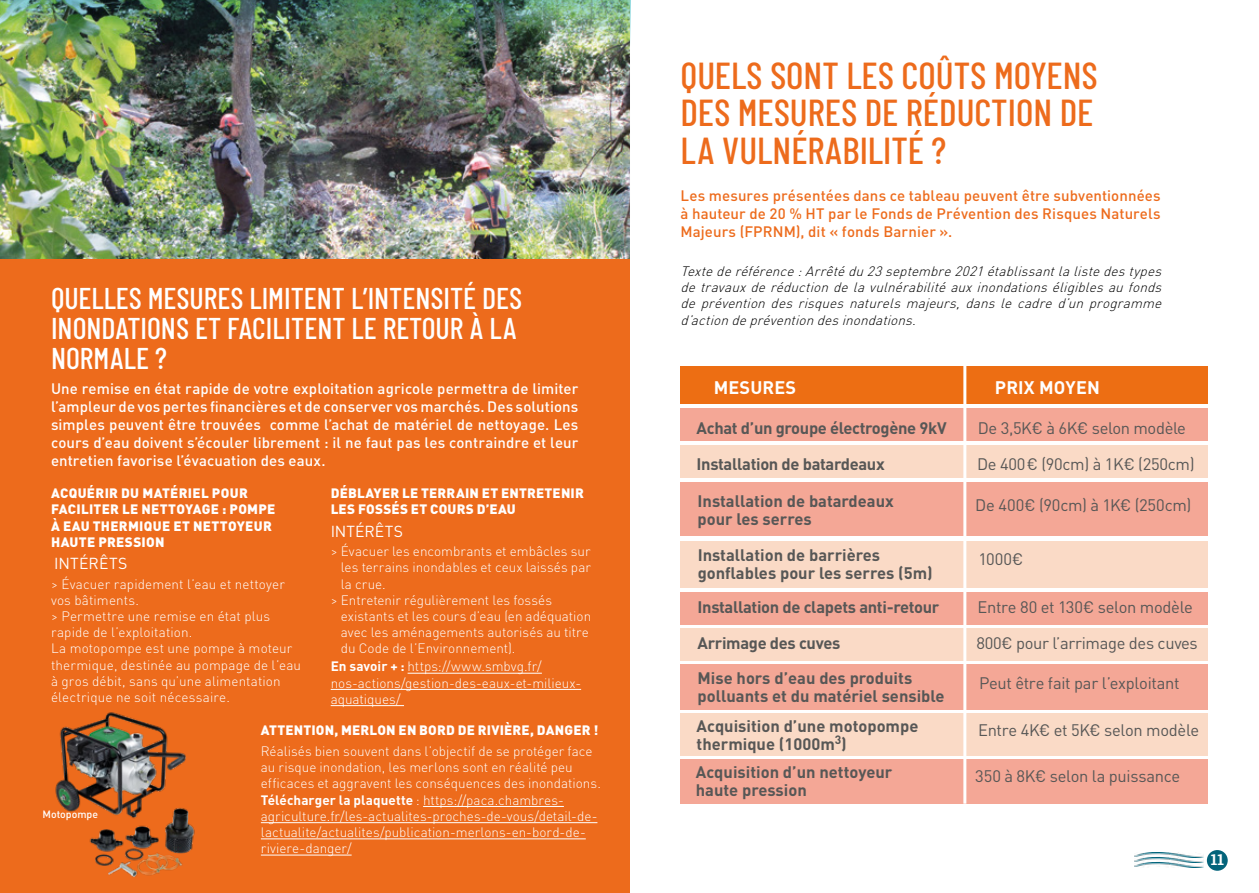
<style>
.page{position:relative;width:1259px;height:893px;background:#fff}
.page>*{position:absolute;margin:0;border:0;box-sizing:border-box;transform-origin:0 0}
.t1{font:500 37.5px/37.5px "Barlow Condensed";color:#ed6b1c}
.t2{font:500 30px/30px "Barlow Condensed";color:#fff}
.t3{font:700 18px "DIN Pro";letter-spacing:.01em;color:#fff}
.t4{font:700 16.5px/18px "DIN Pro";color:#575756}
.t5{font:16.5px "DIN Pro";letter-spacing:-.02em;color:#575756}
.t6{font:700 16.5px "DIN Pro";letter-spacing:-.02em;color:#575756}
.t7{font:15.75px "DIN Pro";letter-spacing:.005em;color:#fff}
.t8{font:500 15px/18px "DIN Pro";letter-spacing:.005em;color:#fff;text-align:justify}
.t9{font:500 15px/18px "DIN Pro";letter-spacing:.005em;color:#ed6b1c;text-align:justify}
.t10{font:15px "Roboto Slab";color:#fff}
.t11{font:300 13.5px/16.2px "DIN Pro";letter-spacing:.005em;color:#fff}
.t12{font:italic 300 13.5px/16.2px "DIN Pro";color:#000;text-align:justify}
.t13{font:900 13.5px/16.2px "DIN Pro";letter-spacing:.02em;color:#fff}
.t14{font:500 10.5px "DIN Pro";color:#fff}
.s1{font-weight:700}
</style>
<div class="page">
<img style="left:0;top:223px;width:629px;height:37px">
<img style="left:0;top:0;width:631px;height:223px">
<div style="left:0;top:260px;width:629px;height:633px;background:#ed6b1c"></div>
<hr style="left:407px;top:673px;width:135px;height:1px;background:#fff">
<hr style="left:331px;top:689px;width:250px;height:1px;background:#fff">
<hr style="left:331px;top:705px;width:73px;height:1px;background:#fff">
<hr style="left:423px;top:806px;width:141px;height:1px;background:#fff">
<hr style="left:261px;top:822px;width:336px;height:1px;background:#fff">
<hr style="left:261px;top:838px;width:325px;height:1px;background:#fff">
<hr style="left:261px;top:855px;width:91px;height:1px;background:#fff">
<img style="left:55px;top:712px;width:140px;height:166px">
<div style="left:680px;top:759px;width:528px;height:45px;background:#f4a796"></div>
<div style="left:680px;top:713px;width:528px;height:43px;background:#fadac6"></div>
<div style="left:680px;top:664px;width:528px;height:46px;background:#f4a796"></div>
<div style="left:680px;top:629px;width:528px;height:32px;background:#fadac6"></div>
<div style="left:680px;top:592px;width:528px;height:33px;background:#f4a796"></div>
<div style="left:680px;top:445px;width:528px;height:33px;background:#fadac6"></div>
<div style="left:680px;top:367px;width:528px;height:37px;background:#ed6e13"></div>
<div style="left:680px;top:408px;width:528px;height:33px;background:#f4a796"></div>
<div style="left:680px;top:541px;width:528px;height:47px;background:#fadac6"></div>
<div style="left:680px;top:482px;width:528px;height:54px;background:#f4a796"></div>
<hr style="left:963px;top:366px;width:3px;height:438px;background:#fff">
<img style="left:1134px;top:852px;width:69px;height:16px">
<div style="left:1206px;top:850px;width:21px;height:21px;background:#04647b;border-radius:50%"></div>
<h2 class="t2" style="left:51px;top:282px;width:472px">QUELLES MESURES LIMITENT L’INTENSITÉ DES<br>INONDATIONS ET FACILITENT LE RETOUR À LA<br>NORMALE ?</h2>
<p class="t8" style="left:51px;top:379px;width:529px">Une remise en état rapide de votre exploitation agricole permettra de limiter l’ampleur de vos pertes financières et de conserver vos marchés. Des solutions simples peuvent être trouvées comme l’achat de matériel de nettoyage. Les cours d’eau doivent s’écouler librement : il ne faut pas les contraindre et leur entretien favorise l’évacuation des eaux.</p>
<p class="t13" style="left:51px;top:485px;width:226px">ACQUÉRIR DU MATÉRIEL POUR<br>FACILITER LE NETTOYAGE : POMPE<br>À EAU THERMIQUE ET NETTOYEUR<br>HAUTE PRESSION</p>
<p class="t7" style="left:54px;top:553px;width:75px">INTÉRÊTS</p>
<p class="t11" style="left:51px;top:575px;width:251px">&gt; Évacuer rapidement l’eau et nettoyer vos bâtiments.<br>&gt; Permettre une remise en état plus rapide de l’exploitation.<br>La motopompe est une pompe à moteur thermique, destinée au pompage de l’eau à gros débit, sans qu’une alimentation électrique ne soit nécessaire.</p>
<p class="t13" style="left:331px;top:485px;width:255px">DÉBLAYER LE TERRAIN ET ENTRETENIR<br>LES FOSSÉS ET COURS D’EAU</p>
<p class="t7" style="left:331px;top:521px;width:74px">INTÉRÊTS</p>
<p class="t11" style="left:331px;top:543px;width:261px">&gt; Évacuer les encombrants et embâcles sur</p>
<p class="t11" style="left:341px;top:559px;width:252px">les terrains inondables et ceux laissés par</p>
<p class="t11" style="left:341px;top:575px;width:47px">la crue.</p>
<p class="t11" style="left:331px;top:591px;width:223px">&gt; Entretenir régulièrement les fossés</p>
<p class="t11" style="left:341px;top:607px;width:252px">existants et les cours d’eau (en adéquation</p>
<p class="t11" style="left:341px;top:624px;width:250px">avec les aménagements autorisés au titre</p>
<p class="t11" style="left:341px;top:640px;width:176px">du Code de l’Environnement).</p>
<p class="t11" style="left:331px;top:658px;width:252px"><span class="s1">En savoir + :</span> https://www.smbvg.fr/ nos-actions/gestion-des-eaux-et-milieux&shy;aquatiques/</p>
<p class="t13" style="left:261px;top:722px;width:339px">ATTENTION, MERLON EN BORD DE RIVIÈRE, DANGER !</p>
<p class="t11" style="left:261px;top:742px;width:341px">Réalisés bien souvent dans l’objectif de se protéger face au risque inondation, les merlons sont en réalité peu efficaces et aggravent les conséquences des inondations.<br><span class="s1">Télécharger la plaquette</span> : https://paca.chambres&shy;agriculture.fr/les-actualites-proches-de-vous/detail-de&shy;lactualite/actualites/publication-merlons-en-bord-de&shy;riviere-danger/</p>
<p class="t14" style="left:43px;top:807px;width:57px">Motopompe</p>
<h1 class="t1" style="left:680px;top:55px;width:419px">QUELS SONT LES COÛTS MOYENS<br>DES MESURES DE RÉDUCTION DE<br>LA VULNÉRABILITÉ ?</h1>
<p class="t9" style="left:680px;top:185px;width:482px">Les mesures présentées dans ce tableau peuvent être subventionnées à hauteur de 20 % HT par le Fonds de Prévention des Risques Naturels Majeurs (FPRNM), dit « fonds Barnier ».</p>
<p class="t12" style="left:680px;top:262px;width:487px">Textederéférence:Arrêtédu23septembre2021établissantlalistedestypes detravauxderéductiondelavulnérabilitéauxinondationséligiblesaufonds de prévention des risques naturels majeurs, dans le cadre d’un programme d’actiondepréventiondesinondations.</p>
<h3 class="t3" style="left:713px;top:376px;width:84px">MESURES</h3>
<h3 class="t3" style="left:995px;top:376px;width:107px">PRIX MOYEN</h3>
<p class="t6" style="left:696px;top:416px;width:251px">Achat d’un groupe électrogène 9kV</p>
<p class="t5" style="left:977px;top:416px;width:210px">De 3,5K€ à 6K€ selon modèle</p>
<p class="t6" style="left:696px;top:452px;width:190px">Installation de batardeaux</p>
<p class="t5" style="left:977px;top:452px;width:219px">De 400€ (90cm) à 1K€ (250cm)</p>
<p class="t4" style="left:697px;top:491px;width:198px">Installation de batardeaux pour les serres</p>
<p class="t5" style="left:975px;top:494px;width:217px">De 400€ (90cm) à 1K€ (250cm)</p>
<p class="t4" style="left:697px;top:545px;width:236px">Installation de barrières gonflables pour les serres (5m)</p>
<p class="t5" style="left:978px;top:548px;width:46px">1000€</p>
<p class="t6" style="left:697px;top:596px;width:243px">Installation de clapets anti-retour</p>
<p class="t5" style="left:977px;top:596px;width:217px">Entre 80 et 130€ selon modèle</p>
<p class="t6" style="left:697px;top:632px;width:144px">Arrimage des cuves</p>
<p class="t5" style="left:976px;top:632px;width:223px">800€ pour l’arrimage des cuves</p>
<p class="t4" style="left:697px;top:669px;width:248px">Mise hors d’eau des produits polluants et du matériel sensible</p>
<p class="t5" style="left:979px;top:672px;width:202px">Peut être fait par l’exploitant</p>
<p class="t4" style="left:696px;top:716px;width:223px">Acquisition d’une motopompe thermique (1000m<sup>3</sup>)</p>
<p class="t5" style="left:978px;top:719px;width:223px">Entre 4K€ et 5K€ selon modèle</p>
<p class="t4" style="left:696px;top:762px;width:198px">Acquisition d’un nettoyeur haute pression</p>
<p class="t5" style="left:975px;top:765px;width:206px">350 à 8K€ selon la puissance</p>
<p class="t10" style="left:1210px;top:849px;width:15px">11</p>
</div>
